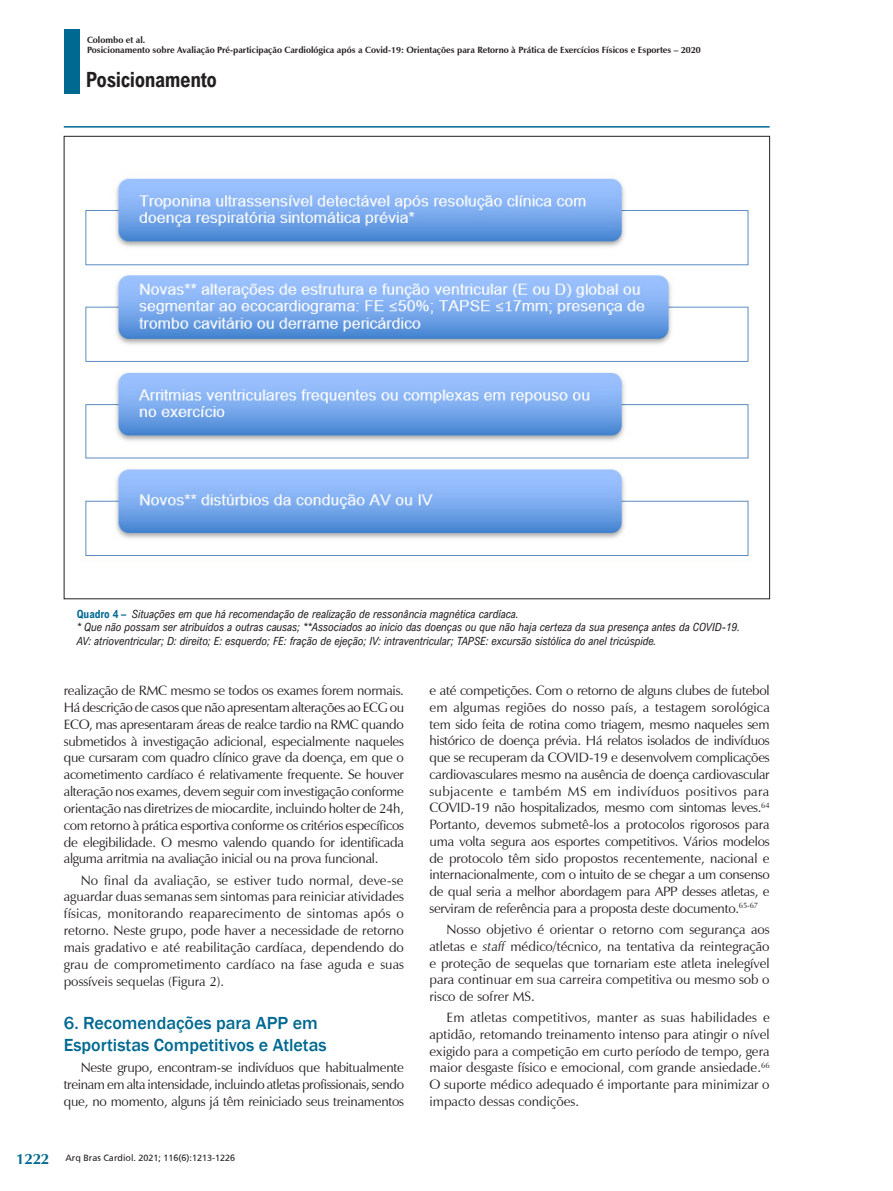
<style>
.page{position:relative;width:893px;height:1191px;background:#fff}
.page>*{position:absolute;margin:0;border:0;box-sizing:border-box;transform-origin:0 0}
.t1{font:700 21px "Arial Nova Cond";letter-spacing:-.02em;color:#231f20}
._02_-_TITULO_-_MATER{font:500 18px/22.2px "Franklin Gothic";color:#006991}
.t2{font:700 15px "Zapf Humanist 601 BT";color:#006991}
._01-TEXTO_BASICO{font:13.5px/16.8px "Zapf Humanist 601 BT";letter-spacing:-.02em;color:#231f20;text-align:justify}
._05_LEGENDA_TABELA{font:italic 11.25px "Arial Nova Cond";color:#231f20}
.t3{font:700 9px/10.8px "Zapf Humanist 601 BT";color:#231f20}
.t4{font:9px "Frutiger";color:#231f20}
.s1{font-weight:700;font-style:normal;color:#006991}
.s2{font-style:italic}
</style>
<div class="page">
<hr style="left:64px;top:126px;width:706px;height:2px;background:#006991">
<div style="left:64px;top:29px;width:16px;height:65px;background:#006991"></div>
<img style="left:81px;top:178px;width:671px;height:379px">
<p class="t3" style="left:87px;top:34px;width:615px">Colombo et al.<br>Posicionamento sobre Avaliação Pré-participação Cardiológica após a Covid-19: Orientações para Retorno à Prática de Exercícios Físicos e Esportes – 2020</p>
<h1 class="t1" style="left:86px;top:67px;width:133px">Posicionamento</h1>
<p class="_05_LEGENDA_TABELA" style="left:77px;top:607px;width:443px"><span class="s1">Quadro 4 –</span> Situações em que há recomendação de realização de ressonância magnética cardíaca.</p>
<p class="_05_LEGENDA_TABELA" style="left:77px;top:620px;width:665px">* Que não possam ser atribuídos a outras causas; **Associados ao início das doenças ou que não haja certeza da sua presença antes da COVID-19.</p>
<p class="_05_LEGENDA_TABELA" style="left:77px;top:634px;width:581px">AV: atrioventricular; D: direito; E: esquerdo; FE: fração de ejeção; IV: intraventricular; TAPSE: excursão sistólica do anel tricúspide.</p>
<p class="_01-TEXTO_BASICO" style="left:64px;top:682px;width:342px">realização de RMC mesmo se todos os exames forem normais.<br>Há descrição de casos que não apresentam alterações ao ECG ou ECO, mas apresentaram áreas de realce tardio na RMC quando submetidos à investigação adicional, especialmente naqueles que cursaram com quadro clínico grave da doença, em que o acometimento cardíaco é relativamente frequente. Se houver alteração nos exames, devem seguir com investigação conforme orientação nas diretrizes de miocardite, incluindo holter de 24h, com retorno à prática esportiva conforme os critérios específicos de elegibilidade. O mesmo valendo quando for identificada alguma arritmia na avaliação inicial ou na prova funcional.</p>
<p class="_01-TEXTO_BASICO" style="left:64px;top:871px;width:342px;text-indent:17px">No final da avaliação, se estiver tudo normal, deve-se aguardar duas semanas sem sintomas para reiniciar atividades físicas, monitorando reaparecimento de sintomas após o retorno. Neste grupo, pode haver a necessidade de retorno mais gradativo e até reabilitação cardíaca, dependendo do grau de comprometimento cardíaco na fase aguda e suas possíveis sequelas (Figura 2).</p>
<p class="_02_-_TITULO_-_MATER" style="left:64px;top:1012px;width:264px">6. Recomendações para APP em<br>Esportistas Competitivos e Atletas</p>
<p class="_01-TEXTO_BASICO" style="left:64px;top:1059px;width:342px;text-indent:17px">Neste grupo, encontram-se indivíduos que habitualmente treinam em alta intensidade, incluindo atletas profissionais, sendo que, no momento, alguns já têm reiniciado seus treinamentos</p>
<p class="_01-TEXTO_BASICO" style="left:429px;top:682px;width:342px">e até competições. Com o retorno de alguns clubes de futebol em algumas regiões do nosso país, a testagem sorológica tem sido feita de rotina como triagem, mesmo naqueles sem histórico de doença prévia. Há relatos isolados de indivíduos que se recuperam da COVID-19 e desenvolvem complicações cardiovasculares mesmo na ausência de doença cardiovascular subjacente e também MS em indivíduos positivos para COVID-19 não hospitalizados, mesmo com sintomas leves.<sup>64<br></sup>Portanto, devemos submetê-los a protocolos rigorosos para uma volta segura aos esportes competitivos. Vários modelos de protocolo têm sido propostos recentemente, nacional e internacionalmente, com o intuito de se chegar a um consenso de qual seria a melhor abordagem para APP desses atletas, e serviram de referência para a proposta deste documento.<sup>65-67</sup></p>
<p class="_01-TEXTO_BASICO" style="left:429px;top:921px;width:342px;text-indent:17px">Nosso objetivo é orientar o retorno com segurança aos atletas e <span class="s2">staff</span> médico/técnico, na tentativa da reintegração e proteção de sequelas que tornariam este atleta inelegível para continuar em sua carreira competitiva ou mesmo sob o risco de sofrer MS.</p>
<p class="_01-TEXTO_BASICO" style="left:429px;top:1009px;width:342px;text-indent:17px">Em atletas competitivos, manter as suas habilidades e aptidão, retomando treinamento intenso para atingir o nível exigido para a competição em curto período de tempo, gera maior desgaste físico e emocional, com grande ansiedade.<sup>66<br></sup>O suporte médico adequado é importante para minimizar o impacto dessas condições.</p>
<p class="t2" style="left:16px;top:1149px;width:34px">1222</p>
<p class="t4" style="left:65px;top:1153px;width:171px">Arq Bras Cardiol. 2021; 116(6):1213-1226</p>
</div>
